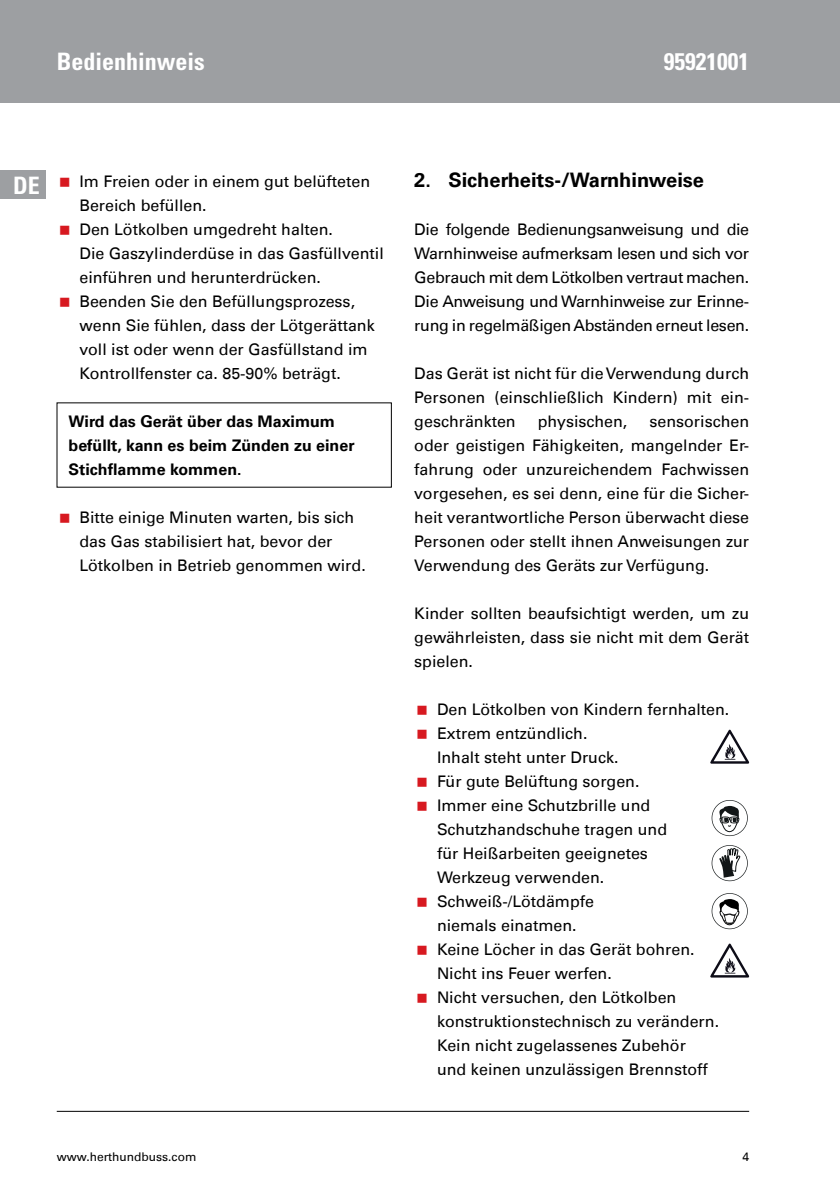
<style>
.page{position:relative;width:840px;height:1191px;background:#fff}
.page>*{position:absolute;margin:0;border:0;box-sizing:border-box;transform-origin:0 0}
.t1{font:700 condensed 24px "Univers";color:#fff}
.t2{font:700 20px "Univers Com 65";color:#000}
.t3{font:16px/24px "Univers Com 55 Roman";color:#000;text-align:justify}
.t4{font:700 16px/24px "Univers Com 65";color:#000}
.t5{font:12px "Univers Com 55 Roman";color:#000}
</style>
<div class="page">
<div style="left:0;top:0;width:839px;height:102px;background:#9d9fa2"></div>
<hr style="left:57px;top:1111px;width:691px;height:1px;background:#000">
<div style="left:0;top:170px;width:45px;height:28px;background:#9d9fa2"></div>
<svg style="left:710px;top:729px;width:38px;height:34px"></svg>
<svg style="left:711px;top:800px;width:36px;height:36px"></svg>
<svg style="left:711px;top:845px;width:36px;height:36px"></svg>
<svg style="left:711px;top:893px;width:36px;height:36px"></svg>
<svg style="left:710px;top:943px;width:38px;height:34px"></svg>
<h1 class="t1" style="left:57px;top:47px;width:150px">Bedienhinweis</h1>
<h1 class="t1" style="left:663px;top:47px;width:87px">95921001</h1>
<h1 class="t1" style="left:13px;top:170px;width:28px">DE</h1>
<p class="t3" style="left:79px;top:169px;width:306px;text-align:left">Im Freien oder in einem gut belüfteten Bereich befüllen.<br>Den Lötkolben umgedreht halten.<br>Die Gaszylinderdüse in das Gasfüllventil einführen und herunterdrücken.<br>Beenden Sie den Befüllungsprozess, wenn Sie fühlen, dass der Lötgerättank voll ist oder wenn der Gasfüllstand im Kontrollfenster ca. 85-90% beträgt.</p>
<p class="t4" style="left:69px;top:409px;width:287px">Wird das Gerät über das Maximum befüllt, kann es beim Zünden zu einer<br>Stichflamme kommen.</p>
<p class="t3" style="left:79px;top:505px;width:288px;text-align:left">Bitte einige Minuten warten, bis sich das Gas stabilisiert hat, bevor der<br>Lötkolben in Betrieb genommen wird.</p>
<p class="t2" style="left:414px;top:168px;width:291px">2. Sicherheits-/Warnhinweise</p>
<p class="t3" style="left:414px;top:217px;width:336px">Die folgende Bedienungsanweisung und die Warnhinweise aufmerksam lesen und sich vor Gebrauch mit dem Lötkolben vertraut machen.<br>Die Anweisung und Warnhinweise zur Erinne&shy;rung in regelmäßigen Abständen erneut lesen.</p>
<p class="t3" style="left:414px;top:361px;width:336px">Das Gerät ist nicht für die Verwendung durch Personen (einschließlich Kindern) mit ein&shy;geschränkten</p>
<p class="t3" style="left:414px;top:409px;width:336px;text-indent:235px">sensorischen oder geistigen Fähigkeiten, mangelnder Er&shy;fahrung oder unzureichendem Fachwissen vorgesehen, es sei denn, eine für die Sicher&shy;heit verantwortliche Person überwacht diese Personen oder stellt ihnen Anweisungen zur Verwendung des Geräts zur Verfügung.</p>
<p class="t3" style="left:414px;top:601px;width:336px">Kinder sollten beaufsichtigt werden, um zu gewährleisten, dass sie nicht mit dem Gerät spielen.</p>
<p class="t3" style="left:437px;top:697px;width:294px;text-align:left">Den Lötkolben von Kindern fernhalten.<br>Extrem entzündlich.<br>Inhalt steht unter Druck.<br>Für gute Belüftung sorgen.<br>Immer eine Schutzbrille und<br>Schutzhandschuhe tragen und<br>für Heißarbeiten geeignetes<br>Werkzeug verwenden.<br>Schweiß-/Lötdämpfe<br>niemals einatmen.<br>Keine Löcher in das Gerät bohren.<br>Nicht ins Feuer werfen.<br>Nicht versuchen, den Lötkolben konstruktionstechnisch zu verändern.<br>Kein nicht zugelassenes Zubehör<br>und keinen unzulässigen Brennstoff</p>
<p class="t3" style="left:537px;top:409px;width:91px">physischen,</p>
<p class="t5" style="left:57px;top:1149px;width:141px">www.herthundbuss.com</p>
<p class="t5" style="left:742px;top:1149px;width:8px">4</p>
</div>
